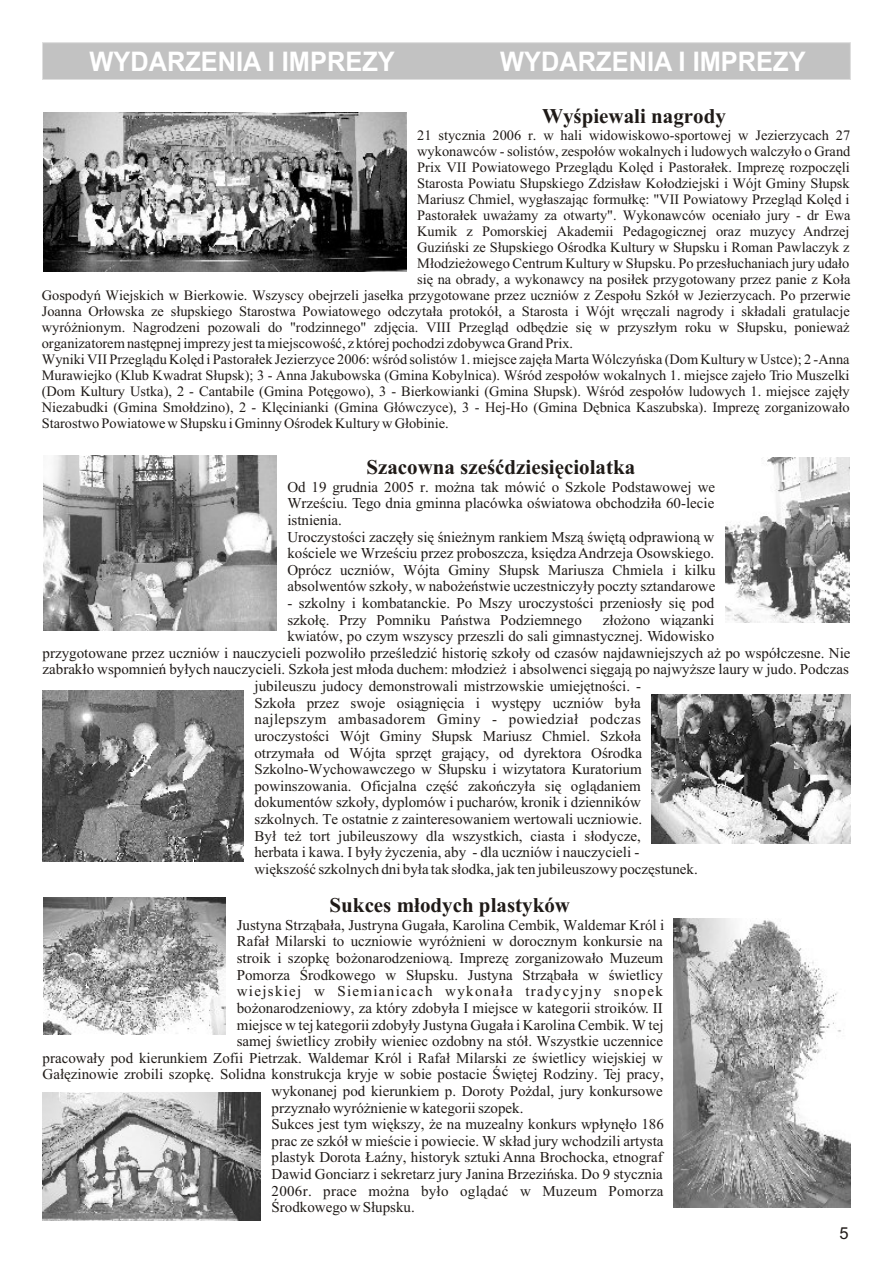
<style>
.page{position:relative;width:894px;height:1263px;background:#fff}
.page>*{position:absolute;margin:0;border:0;box-sizing:border-box;transform-origin:0 0}
.t1{font:700 27px "Arial CE";color:#fff;scale:.94 1}
.t2{font:700 21px "Times New Roman CE";color:#1f1a17}
.t3{font:16.5px "Arial CE";color:#1f1a17}
.t4{font:15px/16.6px "Times New Roman CE";color:#1f1a17}
.t5{font:15px "Times New Roman CE";letter-spacing:.09em;color:#1f1a17}
.t6{font:15px "Times New Roman CE";letter-spacing:.025em;color:#1f1a17}
.t7{font:15px "Times New Roman CE";letter-spacing:.02em;color:#1f1a17}
.t8{font:14.4px "Times New Roman CE";color:#1f1a17}
</style>
<div class="page">
<img style="left:44px;top:455px;width:233px;height:175px">
<img style="left:725px;top:458px;width:124px;height:165px">
<img style="left:652px;top:694px;width:199px;height:150px">
<img style="left:674px;top:918px;width:176px;height:290px">
<img style="left:43px;top:1092px;width:218px;height:128px">
<img style="left:43px;top:898px;width:183px;height:137px">
<img style="left:43px;top:691px;width:201px;height:171px">
<img style="left:43px;top:113px;width:363px;height:158px">
<div style="left:42px;top:43px;width:809px;height:37px;background:#c2c2c2;border:1px solid #dedede"></div>
<h1 class="t1" style="left:89px;top:51px;width:326px">WYDARZENIA I IMPREZY</h1>
<h1 class="t1" style="left:500px;top:51px;width:326px">WYDARZENIA I IMPREZY</h1>
<h2 class="t2" style="left:542px;top:109px;width:185px">Wyœpiewali nagrody</h2>
<p class="t8" style="left:417px;top:131px;width:435px">21 stycznia 2006 r. w hali widowiskowo-sportowej w Jezierzycach 27</p>
<p class="t8" style="left:417px;top:146px;width:435px">wykonawców - solistów, zespo³ów wokalnych i ludowych walczy³o o Grand</p>
<p class="t8" style="left:417px;top:162px;width:434px">Prix VII Powiatowego Przegl¹du Kolêd i Pastora³ek. Imprezê rozpoczêli</p>
<p class="t8" style="left:417px;top:178px;width:434px">Starosta Powiatu S³upskiego Zdzis³aw Ko³odziejski i Wójt Gminy S³upsk</p>
<p class="t8" style="left:417px;top:194px;width:434px">Mariusz Chmiel, wyg³aszaj¹c formu³kê: "VII Powiatowy Przegl¹d Kolêd i</p>
<p class="t8" style="left:417px;top:210px;width:435px">Pastora³ek uwa¿amy za otwarty". Wykonawców ocenia³o jury - dr Ewa</p>
<p class="t8" style="left:417px;top:226px;width:434px">Kumik z Pomorskiej Akademii Pedagogicznej oraz muzycy Andrzej</p>
<p class="t8" style="left:417px;top:242px;width:434px">Guziñski ze S³upskiego Oœrodka Kultury w S³upsku i Roman Pawlaczyk z</p>
<p class="t8" style="left:417px;top:258px;width:434px">M³odzie¿owego Centrum Kultury w S³upsku. Po przes³uchaniach jury uda³o</p>
<p class="t8" style="left:417px;top:274px;width:435px">siê na obrady, a wykonawcy na posi³ek przygotowany przez panie z Ko³a</p>
<p class="t8" style="left:42px;top:290px;width:810px">Gospodyñ Wiejskich w Bierkowie. Wszyscy obejrzeli jase³ka przygotowane przez uczniów z Zespo³u Szkó³ w Jezierzycach. Po przerwie</p>
<p class="t8" style="left:42px;top:306px;width:809px">Joanna Or³owska ze s³upskiego Starostwa Powiatowego odczyta³a protokó³, a Starosta i Wójt wrêczali nagrody i sk³adali gratulacje</p>
<p class="t8" style="left:42px;top:322px;width:809px">wyró¿nionym. Nagrodzeni pozowali do "rodzinnego" zdjêcia. VIII Przegl¹d odbêdzie siê w przysz³ym roku w S³upsku, poniewa¿</p>
<p class="t8" style="left:42px;top:338px;width:533px">organizatorem nastêpnej imprezy jest ta miejscowoœæ, z której pochodzi zdobywca Grand Prix.</p>
<p class="t8" style="left:42px;top:354px;width:809px">Wyniki VII Przegl¹du Kolêd i Pastora³ek Jezierzyce 2006: wœród solistów 1. miejsce zajê³a Marta Wólczyñska (Dom Kultury w Ustce); 2 - Anna</p>
<p class="t8" style="left:42px;top:370px;width:809px">Murawiejko (Klub Kwadrat S³upsk); 3 - Anna Jakubowska (Gmina Kobylnica). Wœród zespo³ów wokalnych 1. miejsce zaje³o Trio Muszelki</p>
<p class="t8" style="left:42px;top:386px;width:809px">(Dom Kultury Ustka), 2 - Cantabile (Gmina Potêgowo), 3 - Bierkowianki (Gmina S³upsk). Wœród zespo³ów ludowych 1. miejsce zajê³y</p>
<p class="t8" style="left:42px;top:402px;width:809px">Niezabudki (Gmina Smo³dzino), 2 - Klêcinianki (Gmina G³ówczyce), 3 - Hej-Ho (Gmina Dêbnica Kaszubska). Imprezê zorganizowa³o</p>
<p class="t8" style="left:42px;top:418px;width:408px">Starostwo Powiatowe w S³upsku i Gminny Oœrodek Kultury w G³obinie.</p>
<h2 class="t2" style="left:366px;top:460px;width:270px">Szacowna szeœædziesiêciolatka</h2>
<p class="t4" style="left:287px;top:480px;width:430px">Od 19 grudnia 2005 r. mo¿na tak mówiæ o Szkole Podstawowej we Wrzeœciu. Tego dnia gminna placówka oœwiatowa obchodzi³a 60-lecie istnienia.<br>Uroczystoœci zaczê³y siê œnie¿nym rankiem Msz¹ œwiêt¹ odprawion¹ w koœciele we Wrzeœciu przez proboszcza, ksiêdza Andrzeja Osowskiego.<br>Oprócz uczniów, Wójta Gminy S³upsk Mariusza Chmiela i kilku absolwentów szko³y, w nabo¿eñstwie uczestniczy³y poczty sztandarowe</p>
<p class="t4" style="left:287px;top:596px;width:429px">- szkolny i kombatanckie. Po Mszy uroczystoœci przenios³y siê pod szko³ê. Przy Pomniku Pañstwa Podziemnego</p>
<p class="t4" style="left:603px;top:613px;width:113px">z³o¿ono wi¹zanki</p>
<p class="t4" style="left:287px;top:629px;width:428px">kwiatów, po czym wszyscy przeszli do sali gimnastycznej. Widowisko</p>
<p class="t4" style="left:43px;top:646px;width:810px">przygotowane przez uczniów i nauczycieli pozwoli³o przeœledziæ historiê szko³y od czasów najdawniejszych a¿ po wspó³czesne. Nie</p>
<p class="t4" style="left:43px;top:663px;width:808px">zabrak³o wspomnieñ by³ych nauczycieli. Szko³a jest m³oda duchem: m³odzie¿ i absolwenci siêgaj¹ po najwy¿sze laury w judo. Podczas</p>
<p class="t4" style="left:255px;top:679px;width:388px">jubileuszu judocy demonstrowali mistrzowskie umiejêtnoœci. -</p>
<p class="t4" style="left:255px;top:696px;width:388px">Szko³a przez swoje osi¹gniêcia i wystêpy uczniów by³a</p>
<p class="t6" style="left:255px;top:714px;width:388px">najlepszym ambasadorem Gminy - powiedzia³ podczas</p>
<p class="t4" style="left:255px;top:729px;width:388px">uroczystoœci Wójt Gminy S³upsk Mariusz Chmiel. Szko³a</p>
<p class="t4" style="left:255px;top:746px;width:389px">otrzyma³a od Wójta sprzêt graj¹cy, od dyrektora Oœrodka</p>
<p class="t4" style="left:255px;top:762px;width:389px">Szkolno-Wychowawczego w S³upsku i wizytatora Kuratorium</p>
<p class="t4" style="left:255px;top:779px;width:388px">powinszowania. Oficjalna czêœæ zakoñczy³a siê ogl¹daniem</p>
<p class="t4" style="left:255px;top:795px;width:388px">dokumentów szko³y, dyplomów i pucharów, kronik i dzienników</p>
<p class="t4" style="left:255px;top:812px;width:389px">szkolnych. Te ostatnie z zainteresowaniem wertowali uczniowie.</p>
<p class="t4" style="left:255px;top:829px;width:388px">By³ te¿ tort jubileuszowy dla wszystkich, ciasta i s³odycze,</p>
<p class="t4" style="left:255px;top:845px;width:386px">herbata i kawa. I by³y ¿yczenia, aby - dla uczniów i nauczycieli -</p>
<p class="t4" style="left:255px;top:862px;width:445px">wiêkszoœæ szkolnych dni by³a tak s³odka, jak ten jubileuszowy poczêstunek.</p>
<h2 class="t2" style="left:330px;top:898px;width:242px">Sukces m³odych plastyków</h2>
<p class="t4" style="left:237px;top:918px;width:429px">Justyna Strz¹ba³a, Justryna Guga³a, Karolina Cembik, Waldemar Król i</p>
<p class="t4" style="left:237px;top:935px;width:428px">Rafa³ Milarski to uczniowie wyró¿nieni w dorocznym konkursie na</p>
<p class="t4" style="left:237px;top:951px;width:428px">stroik i szopkê bo¿onarodzeniow¹. Imprezê zorganizowa³o Muzeum</p>
<p class="t4" style="left:237px;top:968px;width:428px">Pomorza Œrodkowego w S³upsku. Justyna Strz¹ba³a w œwietlicy</p>
<p class="t5" style="left:237px;top:986px;width:428px">wiejskiej w Siemianicach wykona³a tradycyjny snopek</p>
<p class="t4" style="left:237px;top:1001px;width:428px">bo¿onarodzeniowy, za który zdoby³a I miejsce w kategorii stroików. II</p>
<p class="t4" style="left:237px;top:1018px;width:428px">miejsce w tej kategorii zdoby³y Justyna Guga³a i Karolina Cembik. W tej</p>
<p class="t4" style="left:237px;top:1034px;width:428px">samej œwietlicy zrobi³y wieniec ozdobny na stó³. Wszystkie uczennice</p>
<p class="t4" style="left:43px;top:1051px;width:622px">pracowa³y pod kierunkiem Zofii Pietrzak. Waldemar Król i Rafa³ Milarski ze œwietlicy wiejskiej w</p>
<p class="t4" style="left:43px;top:1067px;width:623px">Ga³êzinowie zrobili szopkê. Solidna konstrukcja kryje w sobie postacie Œwiêtej Rodziny. Tej pracy,</p>
<p class="t4" style="left:272px;top:1084px;width:393px">wykonanej pod kierunkiem p. Doroty Po¿dal, jury konkursowe</p>
<p class="t4" style="left:272px;top:1101px;width:253px">przyzna³o wyró¿nienie w kategorii szopek.</p>
<p class="t4" style="left:272px;top:1117px;width:394px">Sukces jest tym wiêkszy, ¿e na muzealny konkurs wp³ynê³o 186</p>
<p class="t4" style="left:272px;top:1134px;width:393px">prac ze szkó³ w mieœcie i powiecie. W sk³ad jury wchodzili artysta</p>
<p class="t4" style="left:272px;top:1151px;width:393px">plastyk Dorota £aŸny, historyk sztuki Anna Brochocka, etnograf</p>
<p class="t4" style="left:272px;top:1167px;width:393px">Dawid Gonciarz i sekretarz jury Janina Brzeziñska. Do 9 stycznia</p>
<p class="t7" style="left:272px;top:1185px;width:394px">2006r. prace mo¿na by³o ogl¹daæ w Muzeum Pomorza</p>
<p class="t4" style="left:272px;top:1200px;width:145px">Œrodkowego w S³upsku.</p>
<p class="t3" style="left:840px;top:1227px;width:11px">5</p>
</div>
